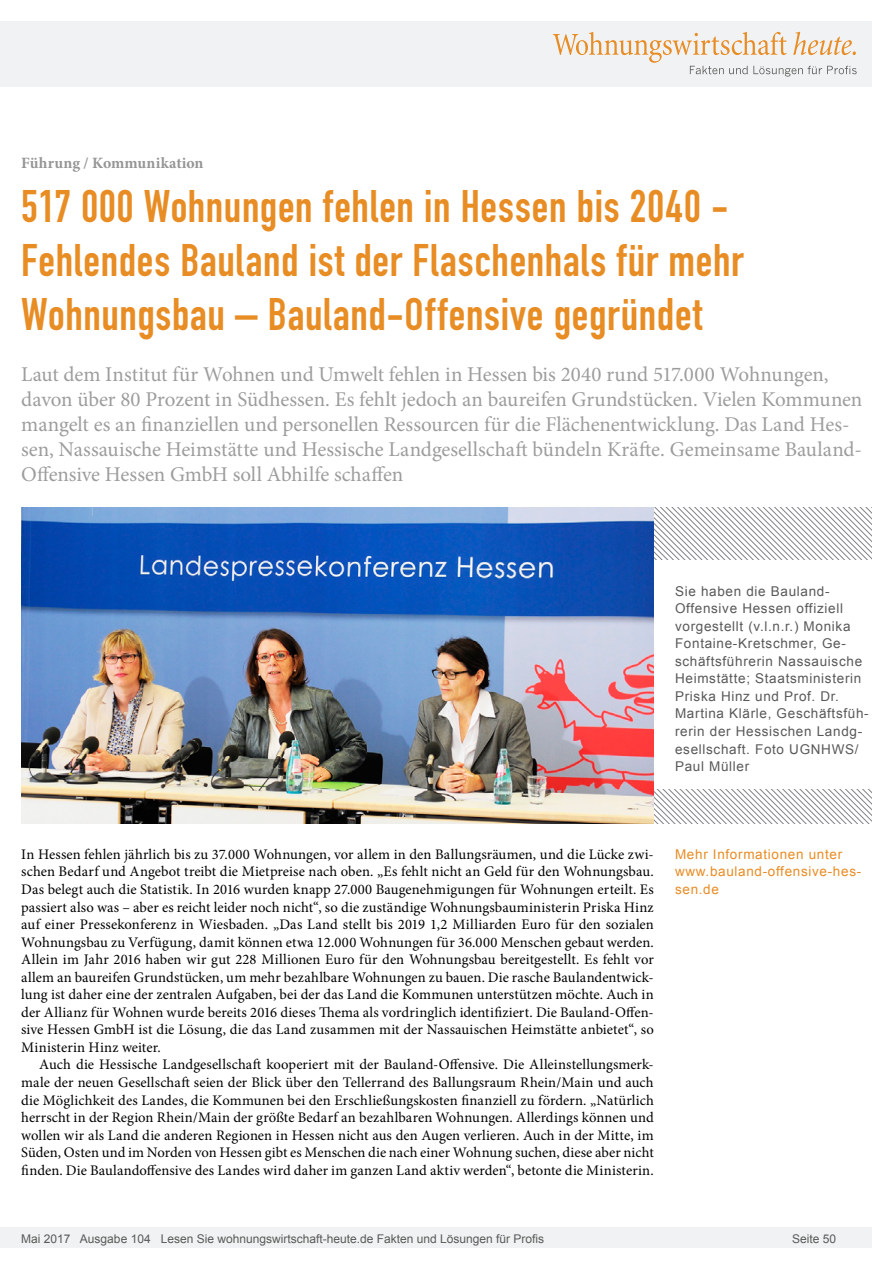
<style>
.page{position:relative;width:893px;height:1263px;background:#fff}
.page>*{position:absolute;margin:0;border:0;box-sizing:border-box;transform-origin:0 0}
.Überschrift_Groß{font:45px/54px "DIN Engschrift";letter-spacing:.015em;color:#e88c24}
.Anlesetext{font:21px/25.2px "Minion Pro";letter-spacing:-.005em;color:#9d9d9d}
.Kategorie{font:700 15.75px "Minion Pro";letter-spacing:.01em;color:#959595}
.Fließtext_erste_Zeil{font:14.7px/17.5px "Minion Pro";letter-spacing:.01em;color:#000;text-align:justify}
.Fliesstext{font:14.7px/17.5px "Minion Pro";letter-spacing:.01em;color:#000;text-align:justify}
.Bildunterschrift{font:13.5px/17.5px "Arial";letter-spacing:.05em;color:#595959}
.Info{font:13.5px/17.5px "Arial";letter-spacing:.05em;color:#e88c24}
.t1{font:12px "Arial";color:#595959}
</style>
<div class="page">
<div style="left:0;top:1227px;width:872px;height:20px;background:#f1f2f3"></div>
<div style="left:0;top:21px;width:872px;height:66px;background:#f1f2f3"></div>
<svg style="left:553px;top:32px;width:304px;height:45px"></svg>
<svg style="left:654px;top:508px;width:218px;height:52px"></svg>
<svg style="left:654px;top:789px;width:218px;height:35px"></svg>
<img style="left:21px;top:508px;width:633px;height:316px">
<p class="Kategorie" style="left:21px;top:152px;width:184px">Führung / Kommunikation</p>
<p class="Überschrift_Groß" style="left:21px;top:180px;width:724px">517 000 Wohnungen fehlen in Hessen bis 2040 -<br>Fehlendes Bauland ist der Flaschenhals für mehr<br>Wohnungsbau – Bauland-Offensive gegründet</p>
<p class="Anlesetext" style="left:21px;top:361px;width:843px">Laut dem Institut für Wohnen und Umwelt fehlen in Hessen bis 2040 rund 517.000 Wohnungen, davon über 80 Prozent in Südhessen. Es fehlt jedoch an baureifen Grundstücken. Vielen Kommunen mangelt es an finanziellen und personellen Ressourcen für die Flächenentwicklung. Das Land Hes&shy;sen, Nassauische Heimstätte und Hessische Landgesellschaft bündeln Kräfte. Gemeinsame Bauland-Offensive Hessen GmbH soll Abhilfe schaffen</p>
<p class="Bildunterschrift" style="left:675px;top:582px;width:195px">Sie haben die Bauland-<br>Offensive Hessen offiziell vorgestellt (v.l.n.r.) Monika<br>Fontaine-Kretschmer, Ge&shy;schäftsführerin Nassauische<br>Heimstätte; Staatsministerin<br>Priska Hinz und Prof. Dr.<br>Martina Klärle, Geschäftsfüh&shy;rerin der Hessischen Landg&shy;esellschaft. Foto UGNHWS/<br>Paul Müller</p>
<p class="Fließtext_erste_Zeil" style="left:21px;top:845px;width:634px">In Hessen fehlen jährlich bis zu 37.000 Wohnungen, vor allem in den Ballungsräumen, und die Lücke zwi&shy;schen Bedarf und Angebot treibt die Mietpreise nach oben. „Es fehlt nicht an Geld für den Wohnungsbau.<br>Das belegt auch die Statistik. In 2016 wurden knapp 27.000 Baugenehmigungen für Wohnungen erteilt. Es passiert also was – aber es reicht leider noch nicht“, so die zuständige Wohnungsbauministerin Priska Hinz auf einer Pressekonferenz in Wiesbaden. „Das Land stellt bis 2019 1,2 Milliarden Euro für den sozialen Wohnungsbau zu Verfügung, damit können etwa 12.000 Wohnungen für 36.000 Menschen gebaut werden.<br>Allein im Jahr 2016 haben wir gut 228 Millionen Euro für den Wohnungsbau bereitgestellt. Es fehlt vor allem an baureifen Grundstücken, um mehr bezahlbare Wohnungen zu bauen. Die rasche Baulandentwick&shy;lung ist daher eine der zentralen Aufgaben, bei der das Land die Kommunen unterstützen möchte. Auch in der Allianz für Wohnen wurde bereits 2016 dieses Thema als vordringlich identifiziert. Die Bauland-Offen&shy;sive Hessen GmbH ist die Lösung, die das Land zusammen mit der Nassauischen Heimstätte anbietet“, so Ministerin Hinz weiter.</p>
<p class="Fliesstext" style="left:21px;top:1056px;width:634px;text-indent:18px">Auch die Hessische Landgesellschaft kooperiert mit der Bauland-Offensive. Die Alleinstellungsmerk&shy;male der neuen Gesellschaft seien der Blick über den Tellerrand des Ballungsraum Rhein/Main und auch die Möglichkeit des Landes, die Kommunen bei den Erschließungskosten finanziell zu fördern. „Natürlich herrscht in der Region Rhein/Main der größte Bedarf an bezahlbaren Wohnungen. Allerdings können und wollen wir als Land die anderen Regionen in Hessen nicht aus den Augen verlieren. Auch in der Mitte, im Süden, Osten und im Norden von Hessen gibt es Menschen die nach einer Wohnung suchen, diese aber nicht finden. Die Baulandoffensive des Landes wird daher im ganzen Land aktiv werden“, betonte die Ministerin.</p>
<p class="Info" style="left:675px;top:845px;width:188px">Mehr Informationen unter www.bauland-offensive-hes&shy;sen.de</p>
<p class="t1" style="left:21px;top:1230px;width:524px">Mai 2017 Ausgabe 104 Lesen Sie wohnungswirtschaft-heute.de Fakten und Lösungen für Profis</p>
<p class="t1" style="left:792px;top:1231px;width:46px">Seite 50</p>
</div>
